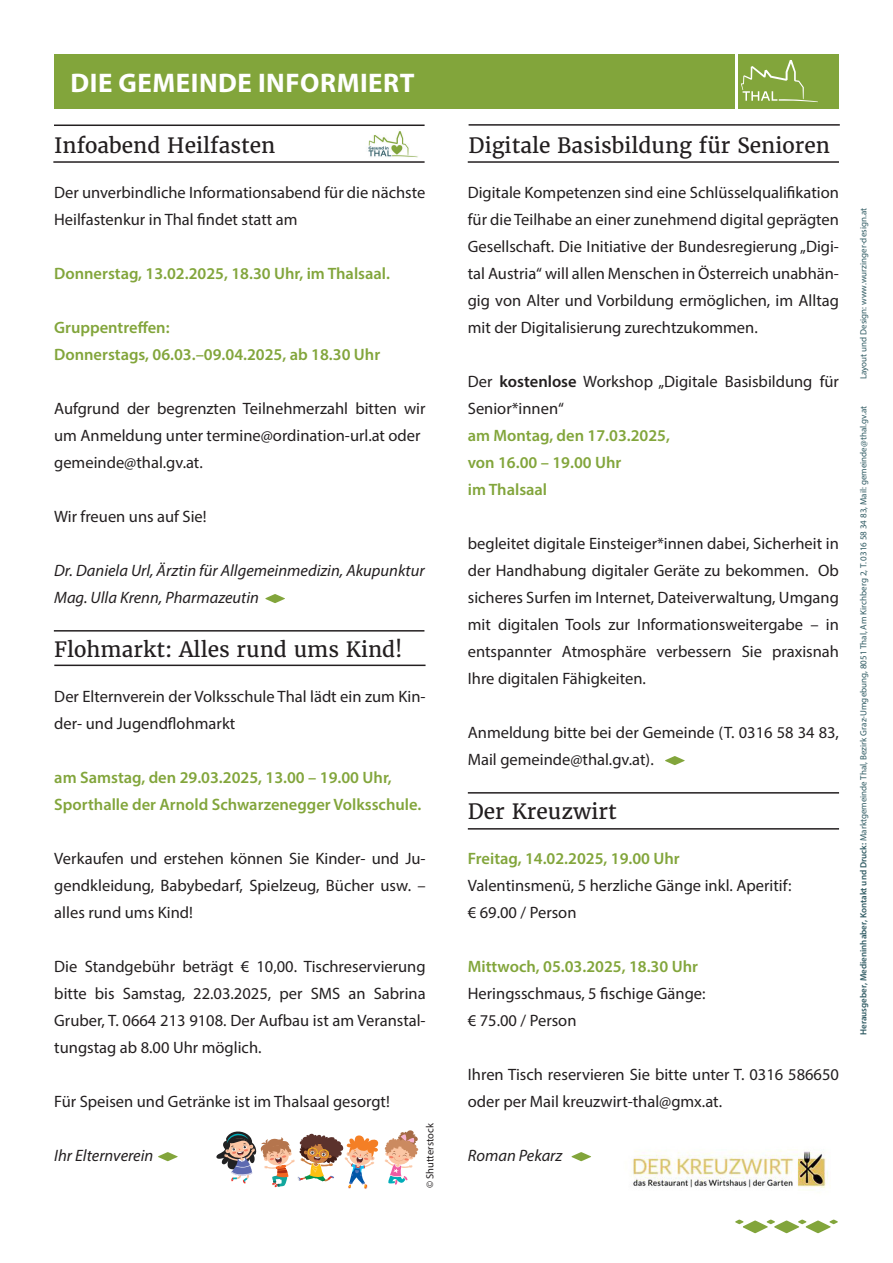
<style>
.page{position:relative;width:893px;height:1263px;background:#fff}
.page>*{position:absolute;margin:0;border:0;box-sizing:border-box;transform-origin:0 0}
.Überschrift{font:700 27px "Myriad Pro";letter-spacing:.02em;color:#fff}
.t1{font:21px "Merriweather";color:#231f20}
.t2{font:16.5px/27px "Myriad Pro";color:#231f20}
.t3{font:600 16.5px "Myriad Pro";color:#82a53b}
.t4{font:italic 16.5px "Myriad Pro";color:#231f20}
.Fließtext{font:10.5px "Myriad Pro";color:#231f20}
.t5{font:9px "Myriad Pro";color:#305b63}
.s1{font-weight:600}
</style>
<div class="page">
<img style="left:368px;top:131px;width:50px;height:27px">
<svg style="left:735px;top:1220px;width:103px;height:13px"></svg>
<div style="left:54px;top:54px;width:680px;height:54px;background:#82a53b"></div>
<div style="left:739px;top:54px;width:100px;height:54px;background:#82a53b"></div>
<svg style="left:741px;top:60px;width:77px;height:42px"></svg>
<hr style="left:54px;top:665px;width:372px;height:1px;background:#231f20">
<hr style="left:54px;top:125px;width:371px;height:1px;background:#231f20">
<hr style="left:53px;top:161px;width:372px;height:2px;background:#231f20">
<hr style="left:54px;top:630px;width:370px;height:2px;background:#231f20">
<hr style="left:468px;top:792px;width:371px;height:2px;background:#231f20">
<hr style="left:468px;top:828px;width:371px;height:2px;background:#231f20">
<hr style="left:469px;top:124px;width:371px;height:2px;background:#231f20">
<hr style="left:468px;top:161px;width:371px;height:2px;background:#231f20">
<svg style="left:265px;top:594px;width:20px;height:9px"></svg>
<img style="left:632px;top:1150px;width:196px;height:40px">
<svg style="left:665px;top:756px;width:20px;height:9px"></svg>
<svg style="left:572px;top:1152px;width:19px;height:9px"></svg>
<svg style="left:158px;top:1152px;width:20px;height:9px"></svg>
<img style="left:216px;top:1130px;width:203px;height:59px">
<p class="Überschrift" style="left:71px;top:66px;width:345px">DIE GEMEINDE INFORMIERT</p>
<p class="t1" style="left:54px;top:132px;width:223px">Infoabend Heilfasten</p>
<p class="t2" style="left:54px;top:179px;width:373px">Der unverbindliche Informationsabend für die nächste<br>Heilfastenkur in Thal findet statt am</p>
<p class="t3" style="left:54px;top:263px;width:337px">Donnerstag, 13.02.2025, 18.30 Uhr, im Thalsaal.</p>
<p class="t3" style="left:54px;top:317px;width:117px">Gruppentreffen:</p>
<p class="t3" style="left:54px;top:344px;width:328px">Donnerstags, 06.03.–09.04.2025, ab 18.30 Uhr</p>
<p class="t2" style="left:54px;top:395px;width:373px">Aufgrund der begrenzten Teilnehmerzahl bitten wir um Anmeldung unter termine@ordination-url.at oder</p>
<p class="t2" style="left:54px;top:449px;width:150px">gemeinde@thal.gv.at.</p>
<p class="t2" style="left:54px;top:503px;width:154px">Wir freuen uns auf Sie!</p>
<p class="t4" style="left:54px;top:560px;width:372px">Dr. Daniela Url, Ärztin für Allgemeinmedizin, Akupunktur</p>
<p class="t4" style="left:54px;top:587px;width:206px">Mag. Ulla Krenn, Pharmazeutin</p>
<p class="t1" style="left:54px;top:636px;width:350px">Flohmarkt: Alles rund ums Kind!</p>
<p class="t2" style="left:54px;top:683px;width:373px">Der Elternverein der Volksschule Thal lädt ein zum Kin&shy;der- und Jugendflohmarkt</p>
<p class="t3" style="left:54px;top:767px;width:339px">am Samstag, den 29.03.2025, 13.00 – 19.00 Uhr,</p>
<p class="t3" style="left:54px;top:794px;width:368px">Sporthalle der Arnold Schwarzenegger Volksschule.</p>
<p class="t2" style="left:54px;top:845px;width:373px;text-align:justify">Verkaufen und erstehen können Sie Kinder- und Ju&shy;gendkleidung, Babybedarf, Spielzeug, Bücher usw. – alles rund ums Kind!</p>
<p class="t2" style="left:54px;top:953px;width:373px;text-align:justify">Die Standgebühr beträgt € 10,00. Tischreservierung bitte bis Samstag, 22.03.2025, per SMS an Sabrina Gruber, T. 0664 213 9108. Der Aufbau ist am Veranstal&shy;tungstag ab 8.00 Uhr möglich.</p>
<p class="t2" style="left:54px;top:1088px;width:337px">Für Speisen und Getränke ist im Thalsaal gesorgt!</p>
<p class="t4" style="left:54px;top:1145px;width:101px">Ihr Elternverein</p>
<p class="Fließtext" style="left:424px;top:1188px;width:66px;rotate:-90deg">© Shutterstock</p>
<p class="t1" style="left:469px;top:132px;width:363px">Digitale Basisbildung für Senioren</p>
<p class="t2" style="left:468px;top:179px;width:373px;text-align:justify">Digitale Kompetenzen sind eine Schlüsselqualifikation für die Teilhabe an einer zunehmend digital geprägten Gesellschaft. Die Initiative der Bundesregierung „Digi&shy;tal Austria“ will allen Menschen in Österreich unabhän&shy;gig von Alter und Vorbildung ermöglichen, im Alltag mit der Digitalisierung zurechtzukommen.</p>
<p class="t2" style="left:468px;top:368px;width:373px">Der <span class="s1">kostenlose</span> Workshop „Digitale Basisbildung für<br>Senior*innen“</p>
<p class="t3" style="left:468px;top:425px;width:204px">am Montag, den 17.03.2025,</p>
<p class="t3" style="left:468px;top:452px;width:155px">von 16.00 – 19.00 Uhr</p>
<p class="t3" style="left:468px;top:479px;width:81px">im Thalsaal</p>
<p class="t2" style="left:468px;top:530px;width:373px;text-align:justify">begleitet digitale Einsteiger*innen dabei, Sicherheit in der Handhabung digitaler Geräte zu bekommen. Ob sicheres Surfen im Internet, Dateiverwaltung, Umgang mit digitalen Tools zur Informationsweitergabe – in entspannter Atmosphäre verbessern Sie praxisnah Ihre digitalen Fähigkeiten.</p>
<p class="t2" style="left:468px;top:719px;width:373px">Anmeldung bitte bei der Gemeinde (T. 0316 58 34 83,<br>Mail gemeinde@thal.gv.at).</p>
<p class="t1" style="left:468px;top:798px;width:150px">Der Kreuzwirt</p>
<p class="t3" style="left:468px;top:848px;width:214px">Freitag, 14.02.2025, 19.00 Uhr</p>
<p class="t2" style="left:468px;top:872px;width:325px">Valentinsmenü, 5 herzliche Gänge inkl. Aperitif:</p>
<p class="t2" style="left:468px;top:899px;width:110px">€ 69.00 / Person</p>
<p class="t3" style="left:468px;top:956px;width:232px">Mittwoch, 05.03.2025, 18.30 Uhr</p>
<p class="t2" style="left:468px;top:980px;width:239px">Heringsschmaus, 5 fischige Gänge:</p>
<p class="t2" style="left:468px;top:1007px;width:110px">€ 75.00 / Person</p>
<p class="t2" style="left:468px;top:1061px;width:373px">Ihren Tisch reservieren Sie bitte unter T. 0316 586650 oder per Mail kreuzwirt-thal@gmx.at.</p>
<p class="t4" style="left:468px;top:1145px;width:96px">Roman Pekarz</p>
<p class="t5" style="left:858px;top:379px;width:173px;rotate:-90deg">Layout und Design: www.wurzinger-design.at</p>
<p class="t5" style="left:858px;top:1035px;width:630px;rotate:-90deg"><span class="s1">Herausgeber, Medieninhaber, Kontakt und Druck:</span> Marktgemeinde Thal, Bezirk Graz-Umgebung, 8051 Thal, Am Kirchberg 2, T. 0316 58 34 83, Mail: gemeinde@thal.gv.at</p>
</div>
